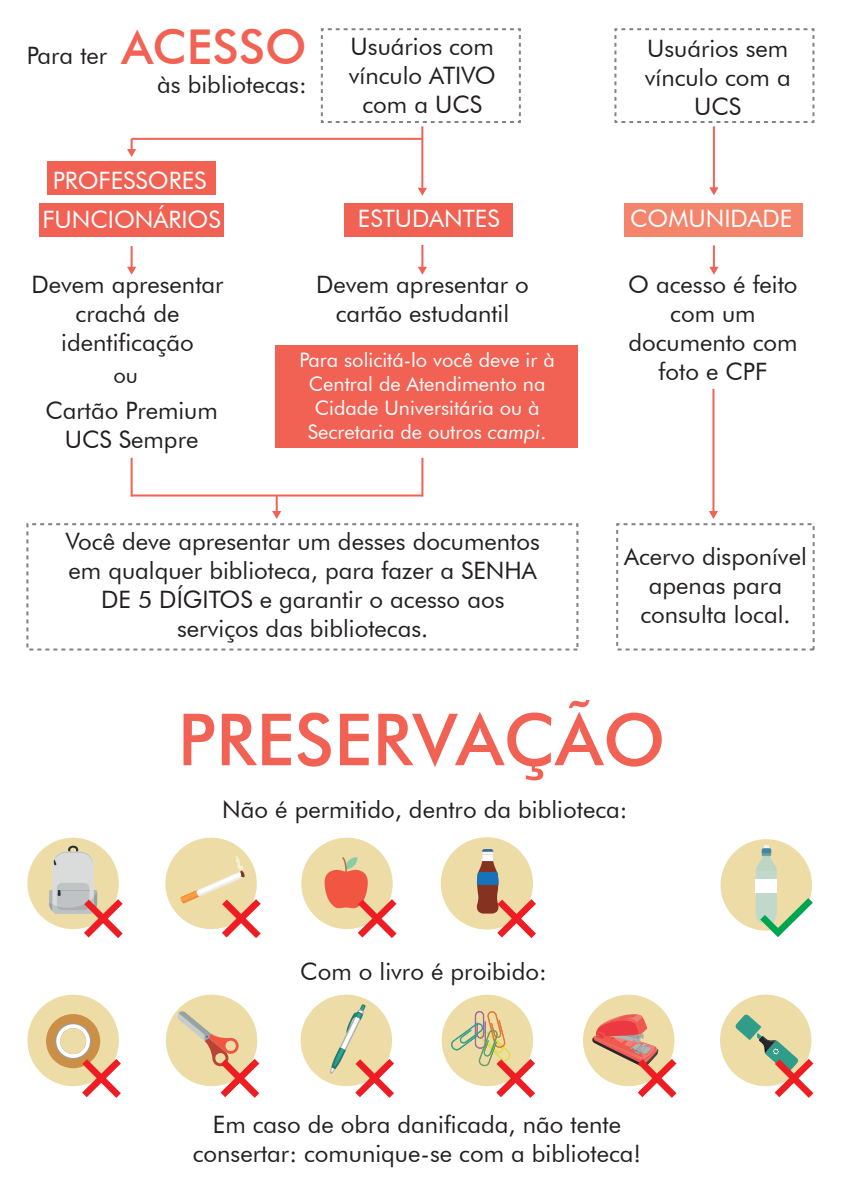
<style>
.page{position:relative;width:842px;height:1191px;background:#fff}
.page>*{position:absolute;margin:0;border:0;box-sizing:border-box;transform-origin:0 0}
.t1{font:500 72px "Futura BT";color:#f16254}
.t2{font:24px/28.8px "Futura BT";color:#231f20;text-align:center}
.t3{font:24px/39.2px "Futura BT";color:#fff;text-align:center}
.t4{font:22px "Futura BT";color:#231f20}
.t5{font:20px/24px "Futura BT";color:#fff;text-align:center}
.s1{font-weight:500;font-size:48px;color:#f16254}
.s2{font-style:italic}
</style>
<div class="page">
<svg style="left:320px;top:28px;width:201px;height:95px"></svg>
<div style="left:345px;top:203px;width:168px;height:34px;background:#f16254"></div>
<div style="left:47px;top:162px;width:169px;height:33px;background:#f16254"></div>
<div style="left:39px;top:203px;width:184px;height:34px;background:#f16254"></div>
<div style="left:624px;top:203px;width:178px;height:34px;background:#f4846c"></div>
<svg style="left:614px;top:28px;width:201px;height:95px"></svg>
<div style="left:26px;top:523px;width:552px;height:127px;border:2px dashed #808285"></div>
<div style="left:275px;top:346px;width:302px;height:102px;background:#f16254"></div>
<div style="left:441px;top:837px;width:92px;height:92px;background:#eddca5;border-radius:50%"></div>
<div style="left:165px;top:837px;width:92px;height:92px;background:#eddca5;border-radius:50%"></div>
<div style="left:27px;top:837px;width:92px;height:92px;background:#eddca5;border-radius:50%"></div>
<div style="left:720px;top:839px;width:92px;height:91px;background:#eddca5;border-radius:50%"></div>
<div style="left:27px;top:994px;width:92px;height:92px;background:#eddca5;border-radius:50%"></div>
<div style="left:166px;top:994px;width:91px;height:92px;background:#eddca5;border-radius:50%"></div>
<div style="left:583px;top:994px;width:91px;height:92px;background:#eddca5;border-radius:50%"></div>
<div style="left:720px;top:994px;width:91px;height:92px;background:#eddca5;border-radius:50%"></div>
<div style="left:442px;top:994px;width:91px;height:92px;background:#eddca5;border-radius:50%"></div>
<div style="left:301px;top:994px;width:91px;height:92px;background:#eddca5;border-radius:50%"></div>
<div style="left:301px;top:837px;width:92px;height:92px;background:#eddca5;border-radius:50%"></div>
<hr style="left:421px;top:126px;width:2px;height:62px;background:#f06253">
<hr style="left:132px;top:138px;width:290px;height:2px;background:#f06253">
<hr style="left:132px;top:494px;width:290px;height:2px;background:#f06253">
<hr style="left:421px;top:458px;width:2px;height:38px;background:#f06253">
<hr style="left:712px;top:389px;width:2px;height:122px;background:#f06253">
<hr style="left:276px;top:496px;width:2px;height:20px;background:#f06253">
<hr style="left:131px;top:458px;width:2px;height:38px;background:#f06253">
<hr style="left:713px;top:126px;width:2px;height:63px;background:#f06253">
<hr style="left:421px;top:245px;width:2px;height:25px;background:#f06253">
<hr style="left:713px;top:245px;width:2px;height:26px;background:#f06253">
<hr style="left:131px;top:246px;width:2px;height:25px;background:#f06253">
<svg style="left:418px;top:188px;width:9px;height:8px"></svg>
<svg style="left:418px;top:267px;width:9px;height:8px"></svg>
<svg style="left:709px;top:267px;width:9px;height:8px"></svg>
<svg style="left:709px;top:511px;width:9px;height:8px"></svg>
<svg style="left:272px;top:511px;width:9px;height:8px"></svg>
<svg style="left:709px;top:187px;width:9px;height:8px"></svg>
<svg style="left:127px;top:139px;width:9px;height:18px"></svg>
<svg style="left:127px;top:267px;width:9px;height:8px"></svg>
<svg style="left:476px;top:849px;width:60px;height:89px"></svg>
<svg style="left:451px;top:1011px;width:84px;height:86px"></svg>
<svg style="left:592px;top:1013px;width:84px;height:84px"></svg>
<svg style="left:735px;top:1014px;width:78px;height:83px"></svg>
<svg style="left:755px;top:845px;width:58px;height:92px"></svg>
<svg style="left:325px;top:857px;width:71px;height:81px"></svg>
<svg style="left:330px;top:1004px;width:64px;height:93px"></svg>
<svg style="left:180px;top:855px;width:81px;height:83px"></svg>
<svg style="left:177px;top:1010px;width:82px;height:87px"></svg>
<svg style="left:49px;top:844px;width:74px;height:94px"></svg>
<svg style="left:46px;top:1014px;width:75px;height:83px"></svg>
<div style="left:616px;top:523px;width:199px;height:127px;border:2px dashed #808285"></div>
<p class="t2" style="left:27px;top:41px;width:282px;text-align:right">Para ter <span class="s1">ACESSO </span>às bibliotecas:</p>
<p class="t2" style="left:645px;top:34px;width:147px">Usuários sem vínculo com a<br>UCS</p>
<p class="t2" style="left:349px;top:32px;width:148px">Usuários com vínculo ATIVO com a UCS</p>
<p class="t3" style="left:42px;top:160px;width:180px">PROFESSORES<br>FUNCIONÁRIOS</p>
<p class="t2" style="left:31px;top:270px;width:194px">Devem apresentar crachá de identificação</p>
<p class="t4" style="left:113px;top:362px;width:26px">ou</p>
<p class="t2" style="left:45px;top:396px;width:174px">Cartão Premium<br>UCS Sempre</p>
<p class="t3" style="left:358px;top:199px;width:143px">ESTUDANTES</p>
<p class="t3" style="left:630px;top:199px;width:164px">COMUNIDADE</p>
<p class="t2" style="left:316px;top:270px;width:214px">Devem apresentar o cartão estudantil</p>
<p class="t2" style="left:628px;top:270px;width:171px">O acesso é feito com um documento com foto e CPF</p>
<p class="t5" style="left:299px;top:347px;width:257px">Para solicitá-lo você deve ir à<br>Central de Atendimento na<br>Cidade Universitária ou à<br>Secretaria de outros <span class="s2">campi</span>.</p>
<p class="t2" style="left:66px;top:527px;width:476px">Você deve apresentar um desses documentos em qualquer biblioteca, para fazer a SENHA DE 5 DÍGITOS e garantir o acesso aos serviços das bibliotecas.</p>
<p class="t2" style="left:624px;top:542px;width:184px">Acervo disponível apenas para consulta local.</p>
<h1 class="t1" style="left:178px;top:696px;width:489px">PRESERVAÇÃO</h1>
<p class="t2" style="left:222px;top:794px;width:407px">Não é permitido, dentro da biblioteca:</p>
<p class="t2" style="left:300px;top:956px;width:248px">Com o livro é proibido:</p>
<p class="t2" style="left:193px;top:1109px;width:450px">Em caso de obra danificada, não tente consertar: comunique-se com a biblioteca!</p>
</div>
